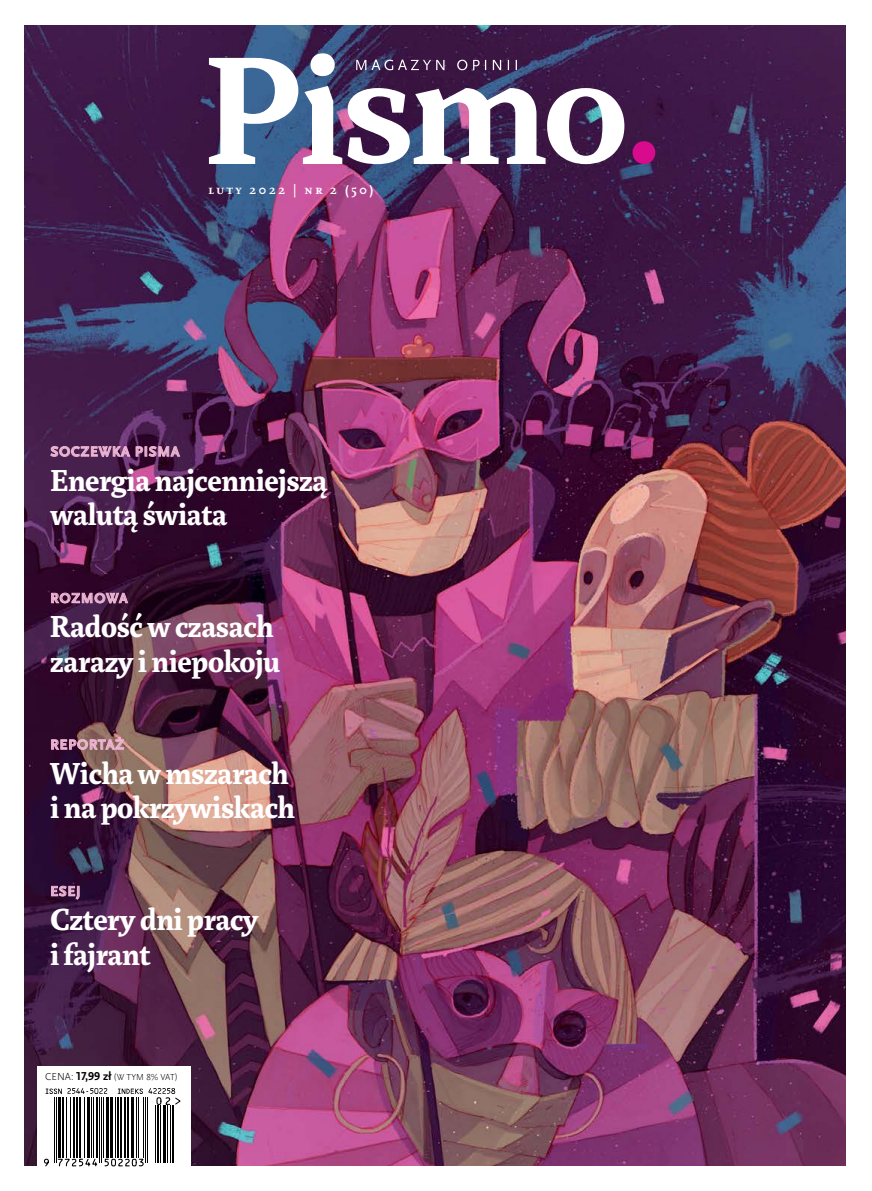
<style>
.page{position:relative;width:872px;height:1191px;background:#fff}
.page>*{position:absolute;margin:0;border:0;box-sizing:border-box;transform-origin:0 0}
.t1{font:700 33px/34.5px "Marat Pro";letter-spacing:-.01em;color:#fff}
.t2{font:700 14.4px "Scala Sans Pro";letter-spacing:.06em;color:#ecb4d2}
.t3{font:700 13.5px "Scala Pro";letter-spacing:.16em;color:#fff}
.t4{font:300 9px "Scala Sans Pro";letter-spacing:-.015em;color:#000}
.s1{font-size:10.5px}
.s2{font-weight:700;font-size:12px}
</style>
<div class="page">
<img style="left:25px;top:25px;width:820px;height:1140px">
<svg style="left:632px;top:141px;width:23px;height:23px"></svg>
<svg style="left:209px;top:53px;width:415px;height:111px"></svg>
<svg style="left:51px;top:737px;width:73px;height:13px"></svg>
<svg style="left:51px;top:886px;width:29px;height:13px"></svg>
<svg style="left:51px;top:446px;width:79px;height:11px"></svg>
<svg style="left:136px;top:446px;width:44px;height:11px"></svg>
<div style="left:38px;top:1066px;width:153px;height:124px;background:#fff"></div>
<svg style="left:44px;top:1088px;width:137px;height:79px"></svg>
<svg style="left:51px;top:592px;width:77px;height:11px"></svg>
<p class="t3" style="left:208px;top:182px;width:167px">luty 2022 | nr 2 (50)</p>
<p class="t2" style="left:51px;top:443px;width:130px">SOCZEWKA PISMA</p>
<p class="t1" style="left:51px;top:463px;width:278px">Energia najcenniejszą walutą świata</p>
<p class="t2" style="left:50px;top:590px;width:79px">ROZMOWA</p>
<p class="t1" style="left:50px;top:609px;width:231px">Radość w czasach zarazy i niepokoju</p>
<p class="t2" style="left:50px;top:736px;width:75px">REPORTAŻ</p>
<p class="t1" style="left:50px;top:756px;width:246px">Wicha w mszarach i na pokrzywiskach</p>
<p class="t2" style="left:50px;top:883px;width:32px">ESEJ</p>
<p class="t1" style="left:50px;top:902px;width:209px">Cztery dni pracy ifajrant</p>
<p class="t4" style="left:45px;top:1072px;width:134px"><span class="s1">CENA:</span> <span class="s2">17,99 zł</span> (W TYM 8% VAT)</p>
</div>
